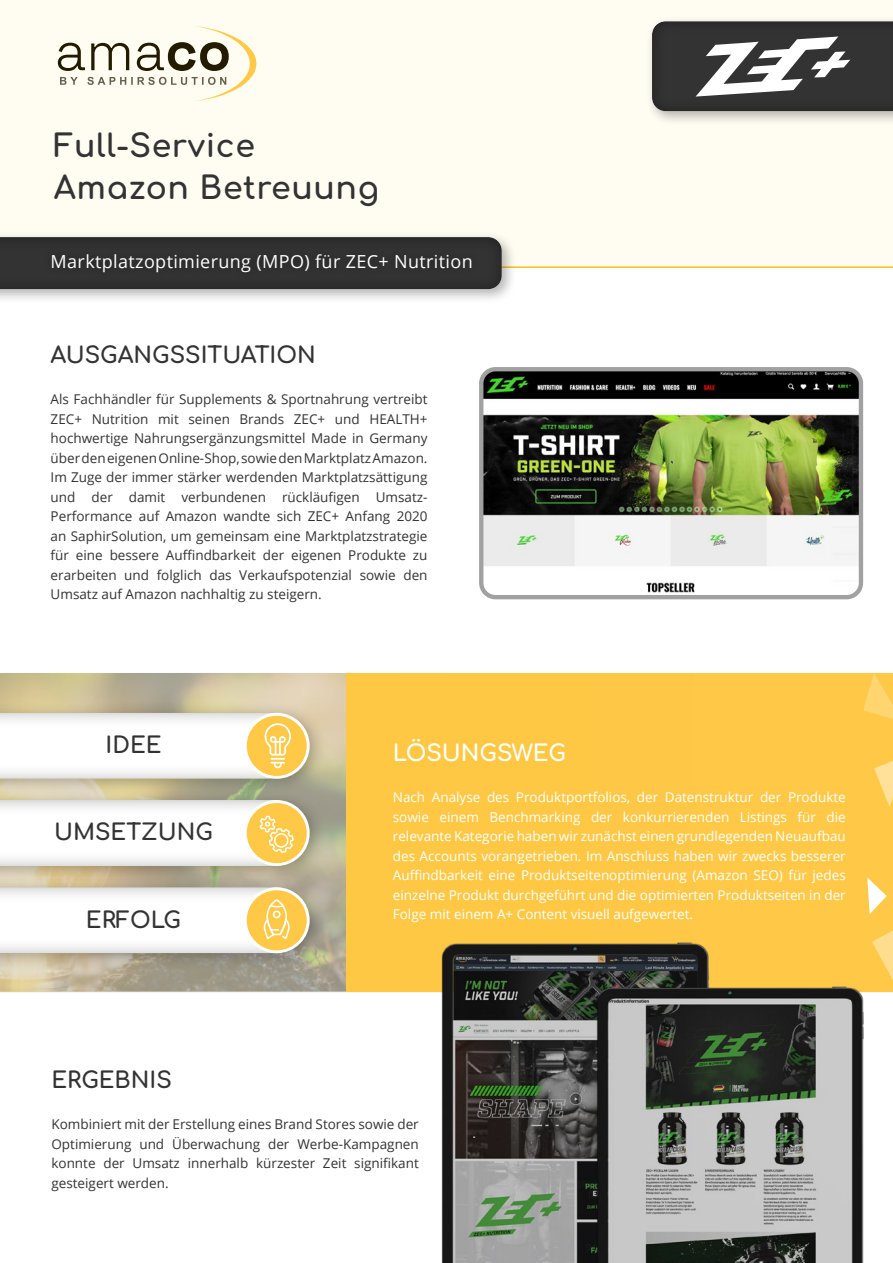
<style>
.page{position:relative;width:893px;height:1263px;background:#fff}
.page>*{position:absolute;margin:0;border:0;box-sizing:border-box;transform-origin:0 0}
.t1{font:31.5px/42.5px "Comfortaa";letter-spacing:.02em;color:#333}
.t2{font:22.5px "Comfortaa";color:#333}
.t3{font:22.5px "Comfortaa";color:#fff}
.t4{font:18px "Open Sans";letter-spacing:.02em;color:#fff}
.t5{font:13.5px/19.5px "Open Sans";color:#333;text-align:justify}
.t6{font:13.5px/19.5px "Open Sans";color:#fff;text-align:justify}
</style>
<div class="page">
<div style="left:0;top:0;width:893px;height:268px;background:#fffcf2"></div>
<div style="left:646px;top:15px;width:247px;height:112px;background:#000;opacity:.3"></div>
<div style="left:639px;top:10px;width:254px;height:102px;background:#fffcf2"></div>
<svg style="left:0;top:673px;width:893px;height:318px;fill:#fec846"></svg>
<div style="left:0;top:702px;width:327px;height:93px;background:#000;opacity:.26"></div>
<div style="left:0;top:702px;width:301px;height:78px;background:#a1a1a1;opacity:.81"></div>
<svg style="left:245px;top:714px;width:63px;height:63px"></svg>
<div style="left:244px;top:713px;width:66px;height:66px;border:3px solid #fff;border-radius:50%"></div>
<div style="left:247px;top:716px;width:59px;height:60px;background:#ffc947;border-radius:50%"></div>
<div style="left:0;top:876px;width:326px;height:94px;background:#000;opacity:.26"></div>
<div style="left:0;top:876px;width:308px;height:78px;background:#a1a1a1;opacity:.8"></div>
<svg style="left:245px;top:889px;width:63px;height:63px"></svg>
<div style="left:244px;top:887px;width:66px;height:66px;border:3px solid #fff;border-radius:50%"></div>
<div style="left:247px;top:890px;width:59px;height:60px;background:#ffc947;border-radius:50%"></div>
<div style="left:0;top:789px;width:326px;height:94px;background:#000;opacity:.26"></div>
<div style="left:0;top:789px;width:304px;height:78px;background:#a1a1a1;opacity:.8"></div>
<svg style="left:245px;top:801px;width:63px;height:63px"></svg>
<div style="left:244px;top:800px;width:66px;height:66px;border:3px solid #fff;border-radius:50%"></div>
<div style="left:247px;top:803px;width:59px;height:60px;background:#ffc947;border-radius:50%"></div>
<svg style="left:0;top:713px;width:291px;height:66px"></svg>
<svg style="left:0;top:800px;width:294px;height:66px"></svg>
<svg style="left:0;top:887px;width:294px;height:66px"></svg>
<div style="left:0;top:230px;width:517px;height:75px;background:#000;opacity:.3"></div>
<div style="left:0;top:227px;width:514px;height:64px;background:#000;opacity:.41"></div>
<div style="left:43px;top:246px;width:437px;height:35px;background:#313131"></div>
<svg style="left:863px;top:673px;width:30px;height:49px"></svg>
<svg style="left:867px;top:877px;width:26px;height:75px"></svg>
<svg style="left:874px;top:754px;width:19px;height:53px"></svg>
<svg style="left:58px;top:26px;width:198px;height:75px"></svg>
<svg style="left:652px;top:21px;width:241px;height:90px"></svg>
<img style="left:484px;top:372px;width:374px;height:222px">
<div style="left:479px;top:367px;width:384px;height:232px;border:4px solid #a1a1a1;border-radius:14px"></div>
<img style="left:412px;top:908px;width:330px;height:355px">
<img style="left:567px;top:952px;width:326px;height:311px">
<h1 class="t1" style="left:54px;top:120px;width:327px">Full-Service<br>Amazon Betreuung</h1>
<h3 class="t4" style="left:51px;top:249px;width:424px">Marktplatzoptimierung (MPO) für ZEC+ Nutrition</h3>
<h2 class="t2" style="left:51px;top:335px;width:267px">AUSGANGSSITUATION</h2>
<p class="t5" style="left:51px;top:389px;width:378px">Als Fachhändler für Supplements &amp; Sportnahrung vertreibt ZEC+ Nutrition mit seinen Brands ZEC+ und HEALTH+ hochwertige Nahrungsergänzungsmittel Made in Germany über den eigenen Online-Shop, sowie den Marktplatz Amazon.<br>Im Zuge der immer stärker werdenden Marktplatzsättigung und der damit verbundenen rückläufigen Umsatz-Performance auf Amazon wandte sich ZEC+ Anfang 2020 an SaphirSolution, um gemeinsam eine Marktplatzstrategie für eine bessere Auffindbarkeit der eigenen Produkte zu erarbeiten und folglich das Verkaufspotenzial sowie den Umsatz auf Amazon nachhaltig zu steigern.</p>
<h2 class="t2" style="left:106px;top:725px;width:57px">IDEE</h2>
<h2 class="t2" style="left:54px;top:811px;width:161px">UMSETZUNG</h2>
<h2 class="t2" style="left:86px;top:899px;width:97px">ERFOLG</h2>
<h2 class="t3" style="left:393px;top:733px;width:175px">LÖSUNGSWEG</h2>
<p class="t6" style="left:393px;top:787px;width:454px">Nach Analyse des Produktportfolios, der Datenstruktur der Produkte sowie einem Benchmarking der konkurrierenden Listings für die relevante Kategorie haben wir zunächst einen grundlegenden Neuaufbau des Accounts vorangetrieben. Im Anschluss haben wir zwecks besserer Auffindbarkeit eine Produktseitenoptimierung (Amazon SEO) für jedes einzelne Produkt durchgeführt und die optimierten Produktseiten in der Folge mit einem A+ Content visuell aufgewertet.</p>
<h2 class="t2" style="left:51px;top:1059px;width:122px">ERGEBNIS</h2>
<p class="t5" style="left:51px;top:1114px;width:369px">Kombiniert mit der Erstellung eines Brand Stores sowie der Optimierung und Überwachung der Werbe-Kampagnen konnte der Umsatz innerhalb kürzester Zeit signifikant gesteigert werden.</p>
</div>
